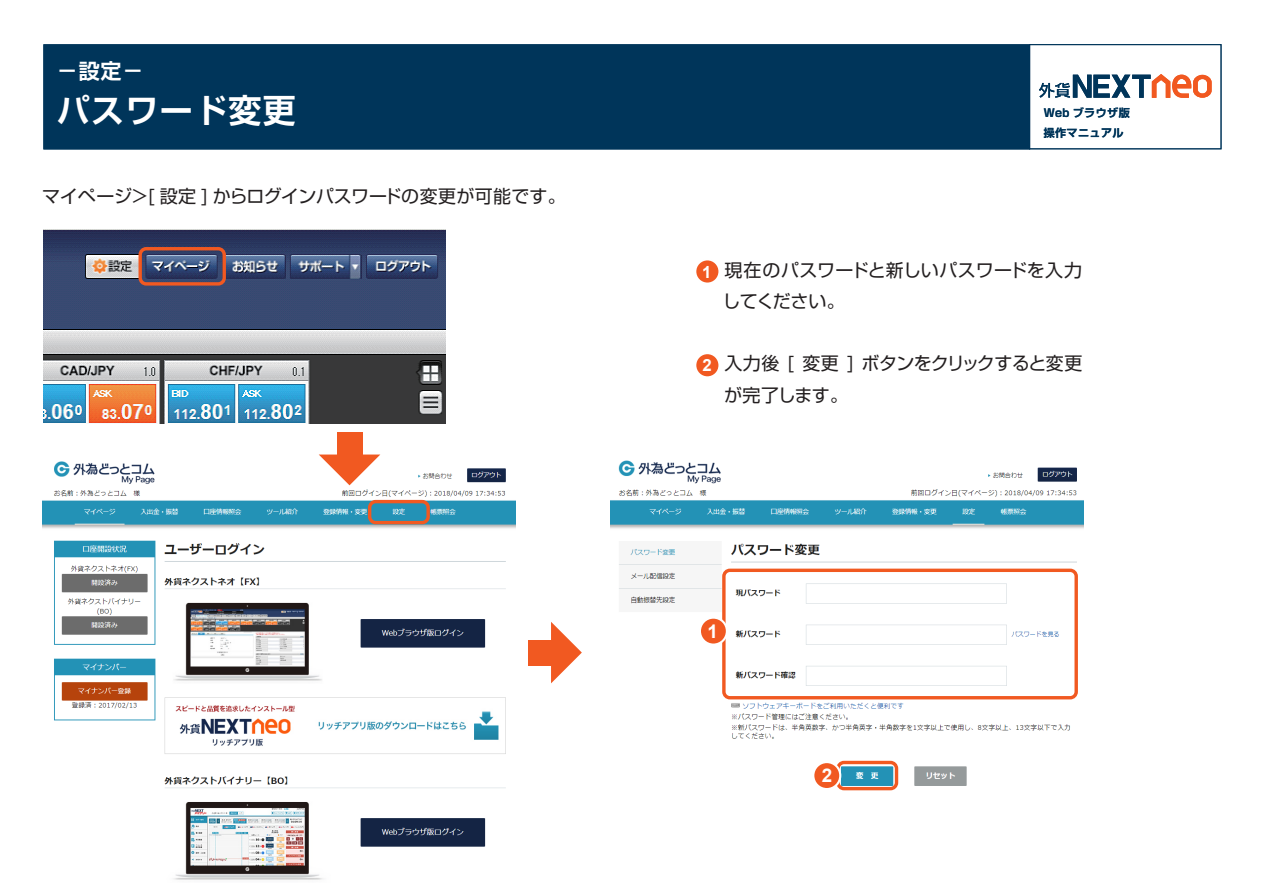
<style>
.page{position:relative;width:1263px;height:893px;background:#fff}
.page>*{position:absolute;margin:0;border:0;box-sizing:border-box;transform-origin:0 0}
.t1{font:700 33px "Shin Go Pro De";letter-spacing:.04em;color:#fff}
.t2{font:700 21px "Shin Go Pro De";color:#fff}
.t3{font:700 18.9px "Arial";color:#fff}
.t4{font:18px/31.5px "Shin Go Pro";letter-spacing:-.015em;color:#231f20}
.t5{font:18px/31.5px "Shin Go Pro";letter-spacing:-.035em;color:#231f20}
.t6{font:700 16.8px "Arial";color:#fff}
.t7{font:700 11.1px/19.4px "Shin Go Pro De";letter-spacing:.04em;color:#00355a}
.s1{font-family:"Arial";font-weight:700;font-size:16.8px;color:#fff}
</style>
<div class="page">
<svg style="left:696px;top:260px;width:23px;height:23px"></svg>
<svg style="left:1039px;top:74px;width:172px;height:24px"></svg>
<div style="left:1029px;top:44px;width:192px;height:105px;border:1px solid #00355a"></div>
<div style="left:43px;top:44px;width:987px;height:105px;background:#00355a;border:1px solid #00355a"></div>
<svg style="left:696px;top:354px;width:23px;height:23px"></svg>
<img style="left:611px;top:460px;width:473px;height:331px">
<img style="left:42px;top:461px;width:474px;height:419px">
<div style="left:722px;top:569px;width:356px;height:130px;border:3px solid #f15921;border-radius:6px"></div>
<svg style="left:699px;top:617px;width:29px;height:29px"></svg>
<div style="left:836px;top:761px;width:62px;height:29px;border:3px solid #f15921;border-radius:6px"></div>
<svg style="left:812px;top:761px;width:29px;height:29px"></svg>
<div style="left:528px;top:640px;width:34px;height:25px;background:#f15921"></div>
<svg style="left:551px;top:622px;width:31px;height:61px"></svg>
<div style="left:368px;top:500px;width:62px;height:24px;border:3px solid #f15921;border-radius:6px"></div>
<img style="left:44px;top:230px;width:402px;height:193px">
<div style="left:337px;top:432px;width:25px;height:33px;background:#f15921"></div>
<svg style="left:319px;top:454px;width:61px;height:31px"></svg>
<div style="left:138px;top:247px;width:88px;height:39px;border:3px solid #f15921;border-radius:6px"></div>
<div style="left:144px;top:488px;width:36px;height:10px;background:#fff"></div>
<div style="left:709px;top:488px;width:37px;height:10px;background:#fff"></div>
<p class="t2" style="left:57px;top:54px;width:88px">－設定－</p>
<h1 class="t1" style="left:57px;top:83px;width:240px">パスワード変更</h1>
<p class="t4" style="left:42px;top:179px;width:525px">マイページ＞[ 設定 ] からログインパスワードの変更が可能です。</p>
<p class="t7" style="left:1044px;top:102px;width:88px">Web ブラウザ版操作マニュアル</p>
<p class="t6" style="left:702px;top:260px;width:11px">1</p>
<p class="t4" style="left:723px;top:252px;width:361px">現在のパスワードと新しいパスワードを入力してください。</p>
<p class="t5" style="left:724px;top:346px;width:360px;text-indent:-22px"><span class="s1">12</span> 入力後 [ 変更 ] ボタンをクリックすると変更が完了します。</p>
<p class="t3" style="left:707px;top:618px;width:12px">1</p>
<p class="t3" style="left:822px;top:762px;width:12px">2</p>
</div>
